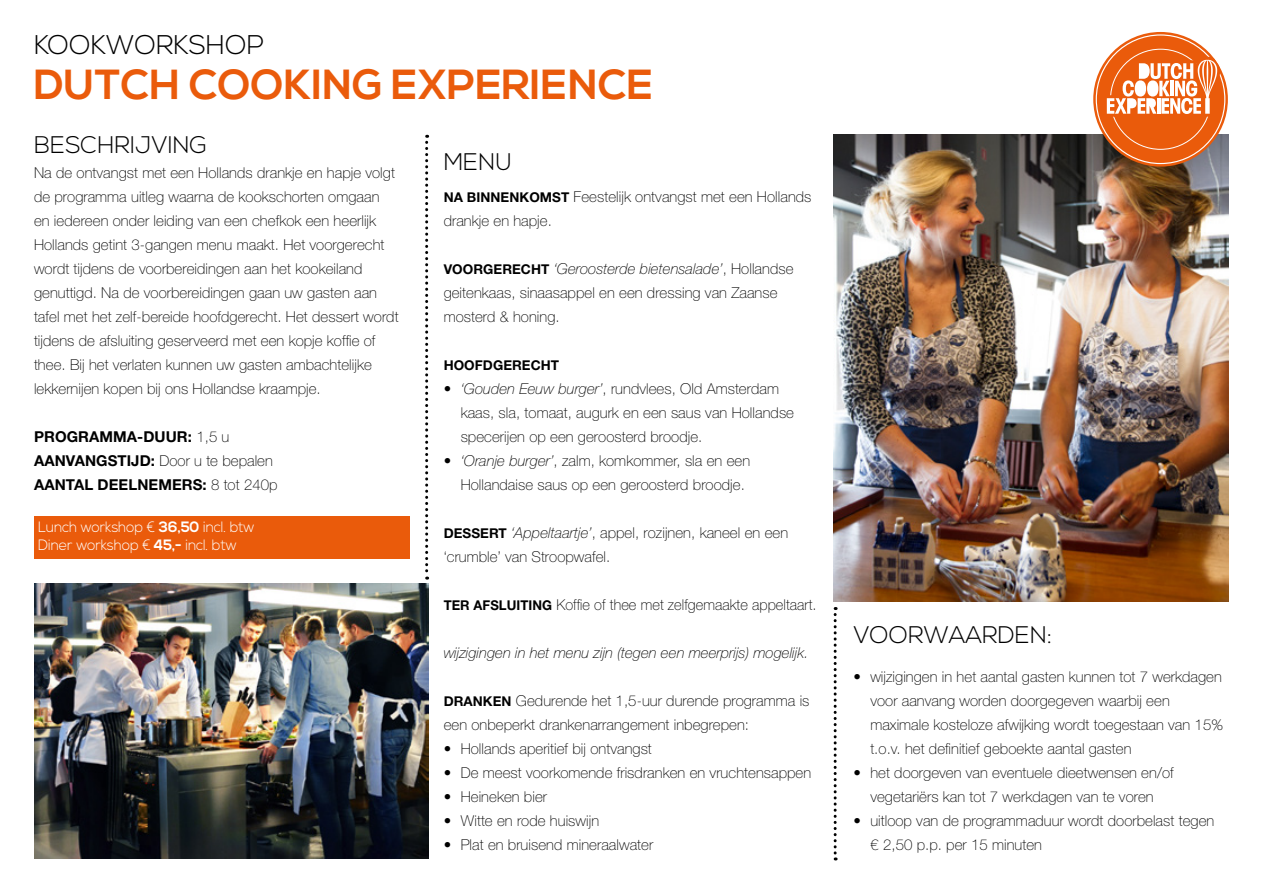
<style>
.page{position:relative;width:1263px;height:893px;background:#fff}
.page>*{position:absolute;margin:0;border:0;box-sizing:border-box;transform-origin:0 0}
.t1{font:700 42px "Nexa";color:#ea5b0b}
.t2{font:300 27px "Nexa";color:#000}
.t3{font:300 24px "Nexa";color:#000}
.t4{font:100 15px/24px "Helvetica Neue LT Std";letter-spacing:.005em;color:#000}
.t5{font:700 15px/24px "Helvetica Neue LT Std";letter-spacing:.005em;color:#000}
.t6{font:300 15px/18px "Nexa";letter-spacing:-.01em;color:#fff;scale:.95 1}
.t7{font:italic 100 15px "Helvetica Neue LT Std";letter-spacing:.005em;color:#000}
.t8{font:700 13.5px "Helvetica Neue LT Std";letter-spacing:.005em;color:#000}
.s1{font-weight:100}
.s2{font-weight:700}
.s3{font-weight:700;font-size:13.5px}
.s4{font-style:italic}
</style>
<div class="page">
<div style="left:34px;top:517px;width:376px;height:23px;background:#ea5b0b"></div>
<div style="left:34px;top:535px;width:376px;height:24px;background:#ea5b0b"></div>
<svg style="left:425px;top:135px;width:3px;height:445px"></svg>
<svg style="left:834px;top:607px;width:3px;height:253px"></svg>
<img style="left:834px;top:135px;width:395px;height:467px">
<img style="left:34px;top:584px;width:394px;height:275px">
<svg style="left:1101px;top:32px;width:127px;height:135px"></svg>
<h2 class="t2" style="left:34px;top:29px;width:232px">KOOKWORKSHOP</h2>
<h1 class="t1" style="left:34px;top:61px;width:620px">DUTCH COOKING EXPERIENCE</h1>
<h3 class="t3" style="left:34px;top:131px;width:175px">BESCHRIJVING</h3>
<p class="t4" style="left:34px;top:161px;width:366px">Na de ontvangst met een Hollands drankje en hapje volgt de programma uitleg waarna de kookschorten omgaan en iedereen onder leiding van een chefkok een heerlijk Hollands getint 3-gangen menu maakt. Het voorgerecht wordt tijdens de voorbereidingen aan het kookeiland genuttigd. Na de voorbereidingen gaan uw gasten aan tafel met het zelf-bereide hoofdgerecht. Het dessert wordt tijdens de afsluiting geserveerd met een kopje koffie of thee. Bij het verlaten kunnen uw gasten ambachtelijke lekkernijen kopen bij ons Hollandse kraampje.</p>
<p class="t5" style="left:34px;top:424px;width:245px">PROGRAMMA-DUUR: <span class="s1">1,5 u<br></span>AANVANGSTIJD: <span class="s1">Door u te bepalen<br></span>AANTAL DEELNEMERS: <span class="s1">8 tot 240p</span></p>
<p class="t6" style="left:38px;top:519px;width:229px">Lunch workshop € <span class="s2">36,50</span> incl. btw<br>Diner workshop € <span class="s2">45,-</span> incl. btw</p>
<h3 class="t3" style="left:444px;top:147px;width:70px">MENU</h3>
<p class="t4" style="left:444px;top:185px;width:369px"><span class="s3">NA BINNENKOMST</span> Feestelijk ontvangst met een Hollands drankje en hapje.</p>
<p class="t4" style="left:444px;top:257px;width:351px"><span class="s3">VOORGERECHT</span> <span class="s4">‘Geroosterde bietensalade’</span>, Hollandse geitenkaas, sinaasappel en een dressing van Zaanse mosterd &amp; honing.</p>
<p class="t8" style="left:444px;top:357px;width:117px">HOOFDGERECHT</p>
<p class="t4" style="left:461px;top:377px;width:335px;text-indent:-17px">• <span class="s4">‘Gouden Eeuw burger’</span>, rundvlees, Old Amsterdam kaas, sla, tomaat, augurk en een saus van Hollandse specerijen op een geroosterd broodje.</p>
<p class="t4" style="left:461px;top:449px;width:291px;text-indent:-17px">• <span class="s4">‘Oranje burger’</span>, zalm, komkommer, sla en een<br>Hollandaise saus op een geroosterd broodje.</p>
<p class="t4" style="left:444px;top:521px;width:346px"><span class="s3">DESSERT</span> <span class="s4">‘Appeltaartje’</span>, appel, rozijnen, kaneel en een ‘crumble’ van Stroopwafel.</p>
<p class="t4" style="left:444px;top:593px;width:374px"><span class="s3">TER AFSLUITING</span> Koffie of thee met zelfgemaakte appeltaart.</p>
<p class="t7" style="left:444px;top:644px;width:366px">wijzigingen in het menu zijn (tegen een meerprijs) mogelijk.</p>
<p class="t4" style="left:444px;top:689px;width:367px"><span class="s3">DRANKEN</span> Gedurende het 1,5-uur durende programma is een onbeperkt drankenarrangement inbegrepen:</p>
<p class="t4" style="left:444px;top:737px;width:210px">• Hollands aperitief bij ontvangst</p>
<p class="t4" style="left:444px;top:761px;width:369px">• De meest voorkomende frisdranken en vruchtensappen</p>
<p class="t4" style="left:444px;top:785px;width:105px">• Heineken bier</p>
<p class="t4" style="left:444px;top:809px;width:157px">• Witte en rode huiswijn</p>
<p class="t4" style="left:444px;top:833px;width:211px">• Plat en bruisend mineraalwater</p>
<h3 class="t3" style="left:853px;top:621px;width:200px">VOORWAARDEN:</h3>
<p class="t4" style="left:870px;top:665px;width:354px;text-indent:-17px">• wijzigingen in het aantal gasten kunnen tot 7 werkdagen voor aanvang worden doorgegeven waarbij een maximale kosteloze afwijking wordt toegestaan van 15% t.o.v. het definitief geboekte aantal gasten</p>
<p class="t4" style="left:853px;top:761px;width:322px;text-align:center">• het doorgeven van eventuele dieetwensen en/of vegetariërs kan tot 7 werkdagen van te voren</p>
<p class="t4" style="left:870px;top:809px;width:345px;text-indent:-17px">• uitloop van de programmaduur wordt doorbelast tegen € 2,50 p.p. per 15 minuten</p>
</div>
